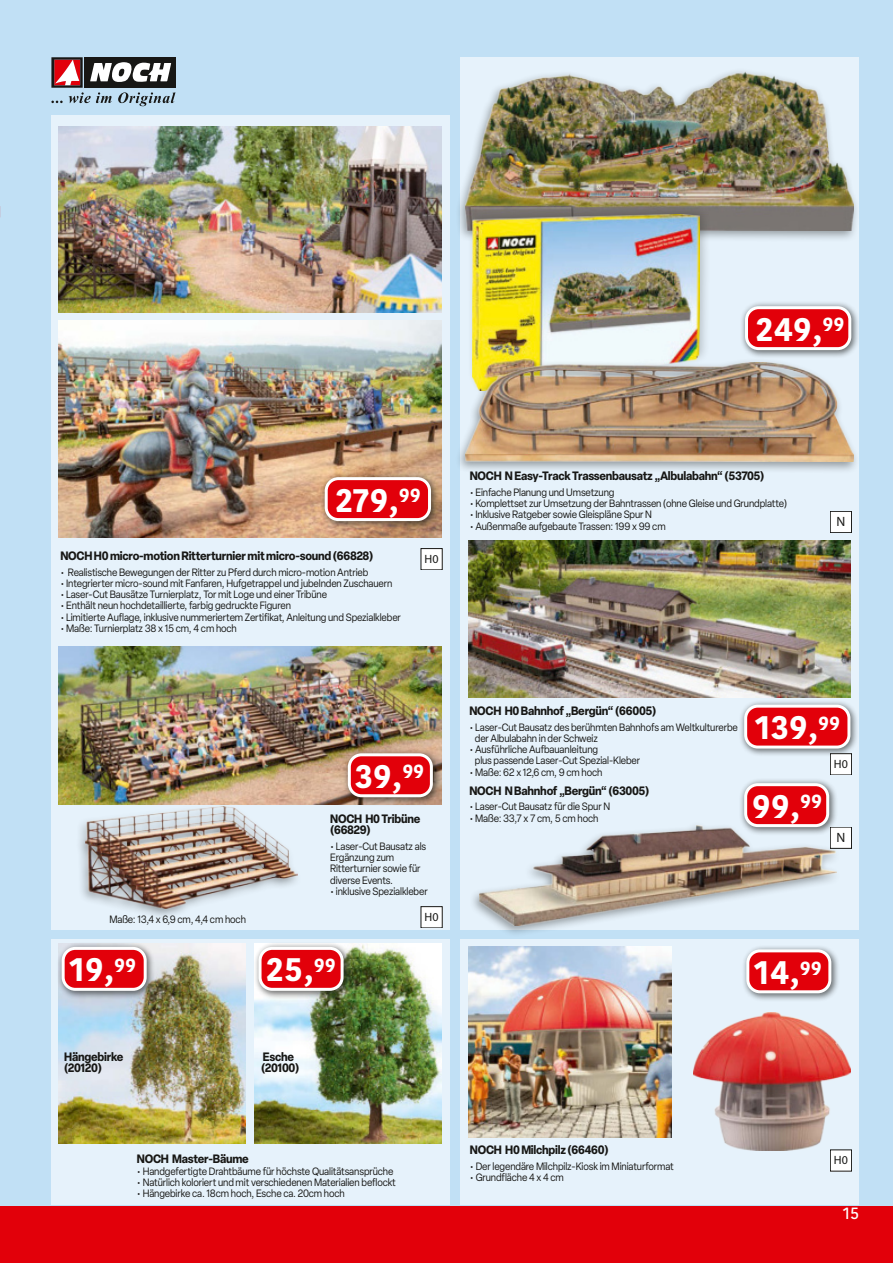
<style>
.page{position:relative;width:893px;height:1263px;background:#fff}
.page>*{position:absolute;margin:0;border:0;box-sizing:border-box;transform-origin:0 0}
.t1{font:700 33px "Kohinoor Gujarati";letter-spacing:.02em;color:#fff}
.t2{font:500 16.5px "Kohinoor Gujarati";color:#fff}
.t3{font:13.5px "Myriad Pro";color:#171715}
.t4{font:700 12px/11.2px "Elza";letter-spacing:-.02em;color:#171715;scale:.93 1}
.t5{font:12px "Myriad Pro";color:#171715}
.t6{font:10.5px/11.2px "Elza";letter-spacing:-.01em;color:#171715;scale:.93 1}
</style>
<div class="page">
<div style="left:0;top:0;width:893px;height:1206px;background:#c1e0f5"></div>
<div style="left:0;top:1206px;width:893px;height:57px;background:#e2000a"></div>
<div style="left:460px;top:939px;width:399px;height:265px;background:#e6f2fb"></div>
<img style="left:468px;top:947px;width:204px;height:191px">
<div style="left:830px;top:1150px;width:22px;height:21px;background:#fff"></div>
<div style="left:830px;top:1150px;width:22px;height:21px;border:1px solid #171715"></div>
<img style="left:693px;top:1012px;width:157px;height:138px">
<div style="left:741px;top:944px;width:99px;height:58px;background:#171715;opacity:.6"></div>
<div style="left:748px;top:951px;width:82px;height:41px;background:#e2000a;border-radius:12px"></div>
<div style="left:746px;top:949px;width:85px;height:44px;border:3px solid #fff;border-radius:12px"></div>
<div style="left:51px;top:939px;width:398px;height:265px;background:#e6f2fb"></div>
<img style="left:59px;top:944px;width:187px;height:199px">
<div style="left:57px;top:942px;width:98px;height:57px;background:#171715;opacity:.6"></div>
<div style="left:63px;top:948px;width:82px;height:41px;background:#e2000a;border-radius:12px"></div>
<div style="left:62px;top:947px;width:85px;height:44px;border:3px solid #fff;border-radius:12px"></div>
<img style="left:254px;top:944px;width:188px;height:199px">
<div style="left:254px;top:942px;width:98px;height:57px;background:#171715;opacity:.6"></div>
<div style="left:260px;top:948px;width:82px;height:41px;background:#e2000a;border-radius:12px"></div>
<div style="left:259px;top:947px;width:85px;height:44px;border:3px solid #fff;border-radius:12px"></div>
<div style="left:51px;top:116px;width:398px;height:814px;background:#e6f2fb"></div>
<img style="left:59px;top:126px;width:383px;height:187px">
<img style="left:59px;top:321px;width:383px;height:217px">
<img style="left:59px;top:647px;width:383px;height:157px">
<div style="left:421px;top:549px;width:21px;height:21px;background:#fff"></div>
<div style="left:421px;top:907px;width:21px;height:21px;background:#fff"></div>
<div style="left:320px;top:472px;width:120px;height:58px;background:#171715;opacity:.6"></div>
<div style="left:326px;top:479px;width:103px;height:41px;background:#e2000a;border-radius:12px"></div>
<div style="left:325px;top:477px;width:106px;height:44px;border:3px solid #fff;border-radius:12px"></div>
<div style="left:343px;top:748px;width:98px;height:58px;background:#171715;opacity:.6"></div>
<div style="left:349px;top:755px;width:82px;height:41px;background:#e2000a;border-radius:12px"></div>
<div style="left:348px;top:753px;width:85px;height:44px;border:3px solid #fff;border-radius:12px"></div>
<div style="left:75px;top:802px;width:228px;height:118px;background:#171715;opacity:.41"></div>
<img style="left:85px;top:807px;width:212px;height:101px">
<div style="left:460px;top:57px;width:399px;height:873px;background:#e6f2fb"></div>
<div style="left:455px;top:68px;width:405px;height:174px;background:#171715;opacity:.41"></div>
<img style="left:465px;top:71px;width:389px;height:159px">
<img style="left:469px;top:540px;width:381px;height:158px">
<div style="left:830px;top:511px;width:21px;height:22px;background:#fff"></div>
<div style="left:830px;top:511px;width:21px;height:22px;border:1px solid #171715"></div>
<div style="left:467px;top:204px;width:244px;height:192px;background:#171715;opacity:.22"></div>
<img style="left:472px;top:214px;width:227px;height:144px">
<div style="left:455px;top:358px;width:405px;height:116px;background:#171715;opacity:.41"></div>
<img style="left:465px;top:362px;width:389px;height:100px">
<div style="left:469px;top:821px;width:373px;height:116px;background:#171715;opacity:.41"></div>
<img style="left:479px;top:826px;width:357px;height:99px">
<div style="left:830px;top:827px;width:21px;height:21px;background:#fff"></div>
<div style="left:739px;top:700px;width:120px;height:57px;background:#171715;opacity:.6"></div>
<div style="left:746px;top:706px;width:103px;height:41px;background:#e2000a;border-radius:12px"></div>
<div style="left:744px;top:705px;width:106px;height:43px;border:3px solid #fff;border-radius:12px"></div>
<div style="left:830px;top:754px;width:22px;height:21px;background:#fff"></div>
<div style="left:830px;top:754px;width:22px;height:21px;border:1px solid #171715"></div>
<div style="left:740px;top:301px;width:120px;height:58px;background:#171715;opacity:.6"></div>
<div style="left:746px;top:308px;width:104px;height:41px;background:#e2000a;border-radius:12px"></div>
<div style="left:745px;top:306px;width:106px;height:44px;border:3px solid #fff;border-radius:12px"></div>
<div style="left:739px;top:778px;width:99px;height:58px;background:#171715;opacity:.6"></div>
<div style="left:746px;top:785px;width:82px;height:41px;background:#e2000a;border-radius:12px"></div>
<div style="left:744px;top:783px;width:85px;height:44px;border:3px solid #fff;border-radius:12px"></div>
<svg style="left:51px;top:57px;width:124px;height:49px"></svg>
<h1 class="t1" style="left:756px;top:317px;width:90px">249,<sup>99</sup></h1>
<h1 class="t1" style="left:335px;top:488px;width:87px">279,<sup>99</sup></h1>
<p class="t4" style="left:60px;top:550px;width:338px">NOCH H0 micro-motion Ritterturnier mit micro-sound (66828)</p>
<p class="t5" style="left:425px;top:554px;width:15px">H0</p>
<p class="t6" style="left:60px;top:566px;width:333px">• Realistische Bewegungen der Ritter zu Pferd durch micro-motion Antrieb</p>
<p class="t6" style="left:60px;top:577px;width:359px">• Integrierter micro-sound mit Fanfaren, Hufgetrappel und jubelnden Zuschauern</p>
<p class="t6" style="left:60px;top:589px;width:288px">• Laser-Cut Bausätze Turnierplatz, Tor mit Loge und einer Tribüne</p>
<p class="t6" style="left:60px;top:600px;width:249px">• Enthält neun hochdetaillierte, farbig gedruckte Figuren</p>
<p class="t6" style="left:60px;top:611px;width:368px">• Limitierte Auflage, inklusive nummeriertem Zertifikat, Anleitung und Spezialkleber</p>
<p class="t6" style="left:60px;top:622px;width:191px">• Maße: Turnierplatz 38 x 15 cm, 4 cm hoch</p>
<p class="t6" style="left:109px;top:914px;width:148px">Maße: 13,4 x 6,9 cm, 4,4 cm hoch</p>
<h1 class="t1" style="left:69px;top:958px;width:69px">19,<sup>99</sup></h1>
<h1 class="t1" style="left:355px;top:764px;width:70px">39,<sup>99</sup></h1>
<p class="t4" style="left:330px;top:813px;width:99px">NOCH H0 Tribüne (66829)</p>
<p class="t6" style="left:330px;top:840px;width:105px">• Laser-Cut Bausatz als<br>Ergänzung zum<br>Ritterturnier sowie für diverse Events.</p>
<p class="t6" style="left:330px;top:885px;width:106px">• inklusive Spezialkleber</p>
<p class="t5" style="left:425px;top:912px;width:15px">H0</p>
<h1 class="t1" style="left:266px;top:958px;width:71px">25,<sup>99</sup></h1>
<p class="t4" style="left:64px;top:1050px;width:65px">Hängebirke (20120)</p>
<p class="t4" style="left:261px;top:1050px;width:43px">Esche (20100)</p>
<p class="t4" style="left:137px;top:1153px;width:122px">NOCH Master-Bäume</p>
<p class="t6" style="left:137px;top:1165px;width:277px">• Handgefertigte Drahtbäume für höchste Qualitätsansprüche</p>
<p class="t6" style="left:137px;top:1176px;width:280px">• Natürlich koloriert und mit verschiedenen Materialien beflockt</p>
<p class="t6" style="left:137px;top:1187px;width:225px">• Hängebirke ca. 18cm hoch, Esche ca. 20cm hoch</p>
<p class="t4" style="left:470px;top:470px;width:318px">NOCH N Easy-Track Trassenbausatz „Albulabahn“ (53705)</p>
<p class="t6" style="left:470px;top:486px;width:157px">• Einfache Planung und Umsetzung</p>
<p class="t6" style="left:470px;top:498px;width:343px">• Komplettset zur Umsetzung der Bahntrassen (ohne Gleise und Grundplatte)</p>
<p class="t6" style="left:470px;top:509px;width:197px">• Inklusive Ratgeber sowie Gleispläne Spur N</p>
<p class="t6" style="left:470px;top:520px;width:212px">• Außenmaße aufgebaute Trassen: 199 x 99 cm</p>
<p class="t3" style="left:836px;top:516px;width:10px">N</p>
<p class="t4" style="left:469px;top:705px;width:202px">NOCH H0 Bahnhof „Bergün“ (66005)</p>
<p class="t6" style="left:475px;top:721px;width:284px;text-indent:-5px">• Laser-Cut Bausatz des berühmten Bahnhofs am Weltkulturerbe der Albulabahn in der Schweiz</p>
<p class="t6" style="left:475px;top:743px;width:179px;text-indent:-5px">• Ausführliche Aufbauanleitung<br>plus passende Laser-Cut Spezial-Kleber</p>
<p class="t6" style="left:469px;top:766px;width:145px">• Maße: 62 x 12,6 cm, 9 cm hoch</p>
<p class="t4" style="left:469px;top:784px;width:195px">NOCH N Bahnhof „Bergün“ (63005)</p>
<p class="t6" style="left:469px;top:801px;width:153px">• Laser-Cut Bausatz für die Spur N</p>
<p class="t6" style="left:469px;top:812px;width:140px">• Maße: 33,7 x 7 cm, 5 cm hoch</p>
<h1 class="t1" style="left:755px;top:716px;width:87px">139,<sup>99</sup></h1>
<p class="t5" style="left:834px;top:760px;width:15px">H0</p>
<h1 class="t1" style="left:753px;top:794px;width:71px">99,<sup>99</sup></h1>
<p class="t3" style="left:836px;top:832px;width:10px">N</p>
<h1 class="t1" style="left:754px;top:960px;width:70px">14,<sup>99</sup></h1>
<p class="t4" style="left:470px;top:1144px;width:151px">NOCH H0 Milchpilz (66460)</p>
<p class="t6" style="left:470px;top:1160px;width:221px">• Der legendäre Milchpilz-Kiosk im Miniaturformat</p>
<p class="t6" style="left:470px;top:1172px;width:103px">• Grundfläche 4 x 4 cm</p>
<p class="t5" style="left:834px;top:1156px;width:15px">H0</p>
<h2 class="t2" style="left:843px;top:1203px;width:18px">15</h2>
</div>
